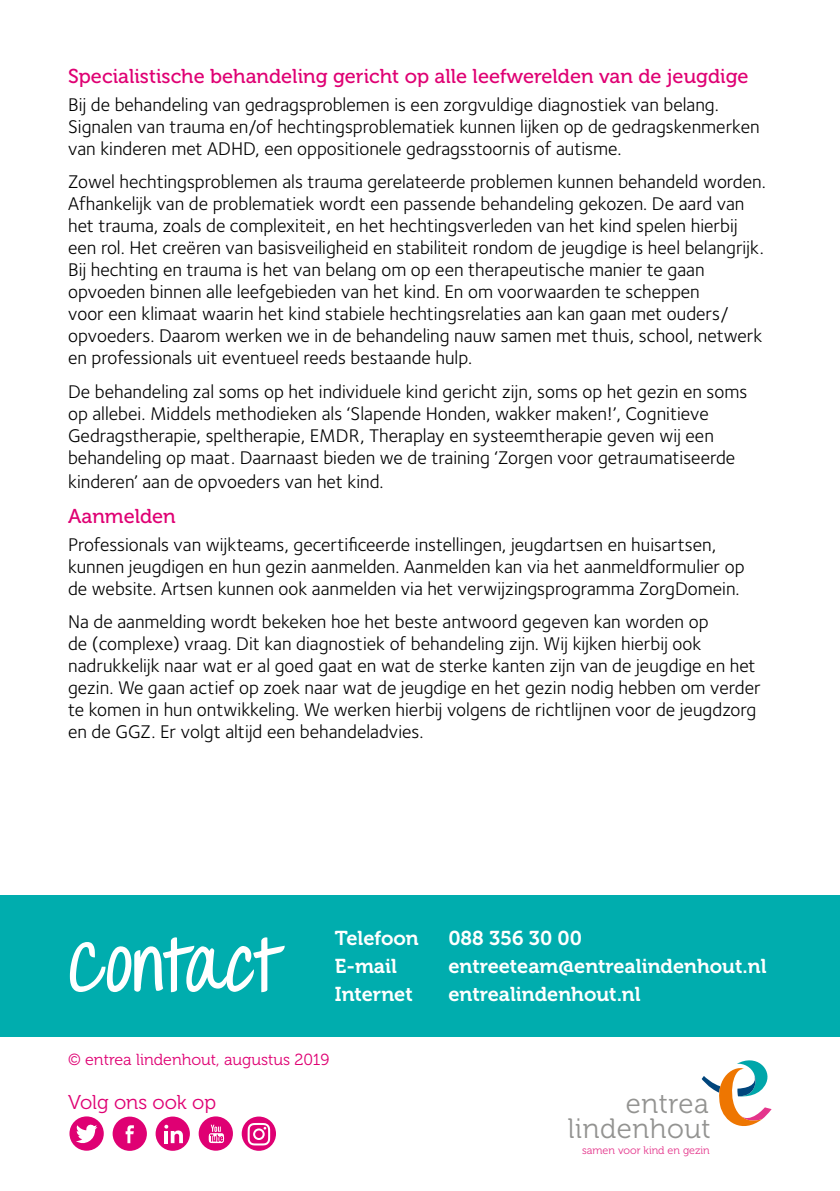
<style>
.page{position:relative;width:840px;height:1191px;background:#fff}
.page>*{position:absolute;margin:0;border:0;box-sizing:border-box;transform-origin:0 0}
.t1{font:700 70px "Throw My Hands Upinthe Air";color:#fff}
.t2{font:28px/24.6px "Museo 300";letter-spacing:.02em;color:#939391;text-align:right}
.t3{font:20px "Museo 700";color:#fff}
.t4{font:20px "Museo 500";color:#df0073}
.t5{font:20px "Museo 300";color:#df0073}
.t6{font:19px/22px "Foundry Sterling";color:#000}
.t7{font:16px "Museo 300";color:#df0073}
.t8{font:11px "Museo 300";color:#e4358b}
</style>
<div class="page">
<div style="left:198px;top:1116px;width:35px;height:34px;background:#df0073;border-radius:50%"></div>
<div style="left:112px;top:1116px;width:35px;height:34px;background:#df0073;border-radius:50%"></div>
<svg style="left:125px;top:1125px;width:9px;height:18px"></svg>
<div style="left:155px;top:1116px;width:35px;height:34px;background:#df0073;border-radius:50%"></div>
<svg style="left:164px;top:1124px;width:19px;height:19px"></svg>
<hr style="left:164px;top:1131px;width:4px;height:12px;background:#fff">
<svg style="left:208px;top:1124px;width:16px;height:19px"></svg>
<div style="left:69px;top:1116px;width:35px;height:34px;background:#df0073;border-radius:50%"></div>
<svg style="left:76px;top:1124px;width:21px;height:19px"></svg>
<svg style="left:241px;top:1116px;width:35px;height:34px"></svg>
<svg style="left:247px;top:1123px;width:23px;height:22px"></svg>
<svg style="left:701px;top:1060px;width:70px;height:66px"></svg>
<div style="left:0;top:894px;width:839px;height:142px;background:#00adae"></div>
<p class="t4" style="left:68px;top:65px;width:681px">Specialistische behandeling gericht op alle leefwerelden van de jeugdige</p>
<p class="t6" style="left:68px;top:94px;width:692px">Bij de behandeling van gedragsproblemen is een zorgvuldige diagnostiek van belang.<br>Signalen van trauma en/of hechtingsproblematiek kunnen lijken op de gedragskenmerken van kinderen met ADHD, een oppositionele gedragsstoornis of autisme.</p>
<p class="t6" style="left:68px;top:171px;width:699px">Zowel hechtingsproblemen als trauma gerelateerde problemen kunnen behandeld worden.<br>Afhankelijk van de problematiek wordt een passende behandeling gekozen. De aard van het trauma, zoals de complexiteit, en het hechtingsverleden van het kind spelen hierbij een rol. Het creëren van basisveiligheid en stabiliteit rondom de jeugdige is heel belangrijk.<br>Bij hechting en trauma is het van belang om op een therapeutische manier te gaan opvoeden binnen alle leefgebieden van het kind. En om voorwaarden te scheppen<br>voor een klimaat waarin het kind stabiele hechtingsrelaties aan kan gaan met ouders/ opvoeders. Daarom werken we in de behandeling nauw samen met thuis, school, netwerk en professionals uit eventueel reeds bestaande hulp.</p>
<p class="t6" style="left:68px;top:380px;width:680px">De behandeling zal soms op het individuele kind gericht zijn, soms op het gezin en soms op allebei. Middels methodieken als ‘Slapende Honden, wakker maken!’, Cognitieve Gedragstherapie, speltherapie, EMDR, Theraplay en systeemtherapie geven wij een behandeling op maat. Daarnaast bieden we de training ‘Zorgen voor getraumatiseerde</p>
<p class="t6" style="left:68px;top:470px;width:317px">kinderen’ aan de opvoeders van het kind.</p>
<p class="t4" style="left:68px;top:505px;width:109px">Aanmelden</p>
<p class="t6" style="left:68px;top:533px;width:677px">Professionals van wijkteams, gecertificeerde instellingen, jeugdartsen en huisartsen, kunnen jeugdigen en hun gezin aanmelden. Aanmelden kan via het aanmeldformulier op de website. Artsen kunnen ook aanmelden via het verwijzingsprogramma ZorgDomein.</p>
<p class="t6" style="left:68px;top:611px;width:693px">Na de aanmelding wordt bekeken hoe het beste antwoord gegeven kan worden op<br>de (complexe) vraag. Dit kan diagnostiek of behandeling zijn. Wij kijken hierbij ook nadrukkelijk naar wat er al goed gaat en wat de sterke kanten zijn van de jeugdige en het gezin. We gaan actief op zoek naar wat de jeugdige en het gezin nodig hebben om verder te komen in hun ontwikkeling. We werken hierbij volgens de richtlijnen voor de jeugdzorg en de GGZ. Er volgt altijd een behandeladvies.</p>
<h1 class="t1" style="left:68px;top:922px;width:213px">CONTACT</h1>
<p class="t3" style="left:334px;top:927px;width:85px">Telefoon</p>
<p class="t3" style="left:448px;top:927px;width:135px">088 356 30 00</p>
<p class="t3" style="left:334px;top:955px;width:64px">E-mail</p>
<p class="t3" style="left:448px;top:955px;width:319px">entreeteam@entrealindenhout.nl</p>
<p class="t3" style="left:334px;top:983px;width:79px">Internet</p>
<p class="t3" style="left:448px;top:983px;width:194px">entrealindenhout.nl</p>
<p class="t7" style="left:68px;top:1050px;width:262px">© entrea lindenhout, augustus 2019</p>
<p class="t5" style="left:68px;top:1091px;width:149px">Volg ons ook op</p>
<h2 class="t2" style="left:567px;top:1092px;width:144px">entrea lindenhout</h2>
<p class="t8" style="left:581px;top:1144px;width:129px">samen voor kind en gezin</p>
</div>
